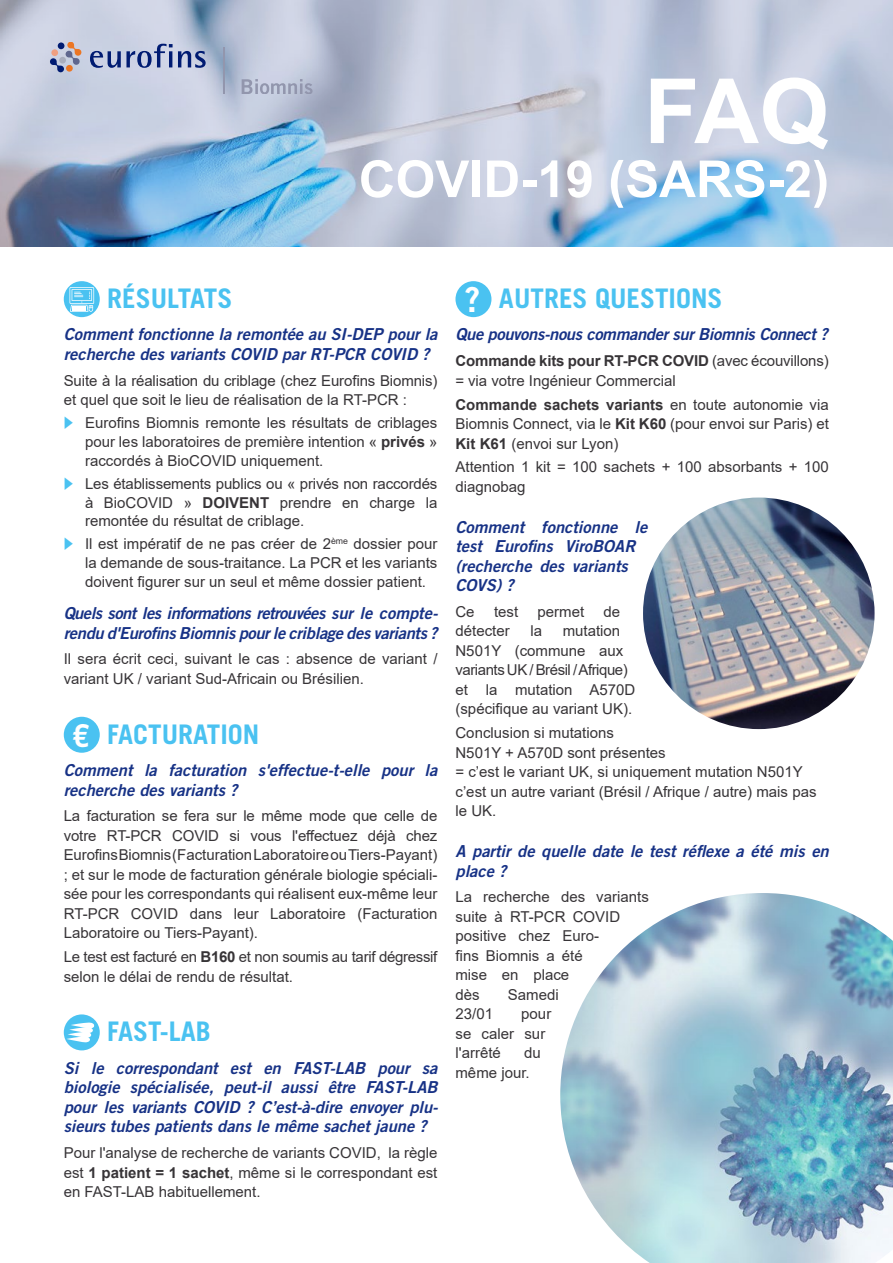
<style>
.page{position:relative;width:893px;height:1263px;background:#fff}
.page>*{position:absolute;margin:0;border:0;box-sizing:border-box;transform-origin:0 0}
.t1{font:700 90px "Arial";color:#fff}
.t2{font:700 51px "Arial";color:#fff}
.t3{font:700 27px "Trade Gothic LT Std";color:#4ac2f1}
.t4{font:16.5px/19.5px "Trade Gothic LT Std Bd 2 Obl";color:#173286}
.t5{font:16.5px/19.5px "Trade Gothic LT Std Bd 2 Obl";letter-spacing:-.02em;color:#173286}
.t6{font:15px/19.5px "Arial";color:#373437}
.t7{font:15px/19.5px "Arial";letter-spacing:-.02em;color:#373437}
.s1{font-weight:700}
.s2{font-size:31.5px;color:#fff}
.s3{font-size:34.5px;color:#fff}
</style>
<div class="page">
<svg style="left:0;top:0;width:893px;height:247px;background:#afc1d9"></svg>
<svg style="left:242px;top:79px;width:71px;height:15px"></svg>
<hr style="left:223px;top:47px;width:1px;height:47px;background:#9296ad">
<svg style="left:50px;top:43px;width:31px;height:29px"></svg>
<svg style="left:90px;top:44px;width:116px;height:24px;background:#909cc2"></svg>
<svg style="left:64px;top:281px;width:36px;height:36px"></svg>
<svg style="left:70px;top:287px;width:24px;height:25px"></svg>
<div style="left:64px;top:717px;width:36px;height:36px;background:#4ac2f1;border-radius:50%"></div>
<div style="left:64px;top:1014px;width:36px;height:36px;background:#4ac2f1;border-radius:50%"></div>
<svg style="left:66px;top:1022px;width:28px;height:20px"></svg>
<div style="left:455px;top:281px;width:36px;height:36px;background:#4ac2f1;border-radius:50%"></div>
<img style="left:643px;top:497px;width:231px;height:232px;border-radius:116px">
<img style="left:560px;top:893px;width:333px;height:370px">
<h1 class="t1" style="left:644px;top:48px;width:187px">FAQ</h1>
<h2 class="t2" style="left:359px;top:143px;width:472px">COVID-19 (SARS-2)</h2>
<h3 class="t3" style="left:107px;top:282px;width:127px">RÉSULTATS</h3>
<p class="t4" style="left:64px;top:325px;width:375px">Comment fonctionne la remontée au SI-DEP pour la recherche des variants COVID par RT-PCR COVID ?</p>
<p class="t6" style="left:64px;top:371px;width:375px">Suite à la réalisation du criblage (chez Eurofins Biomnis) et quel que soit le lieu de réalisation de la RT-PCR :</p>
<p class="t6" style="left:85px;top:414px;width:354px;line-height:18.8px;text-align:justify">Eurofins Biomnis remonte les résultats de criblages pour les laboratoires de première intention « <span class="s1">privés</span> » raccordés à BioCOVID uniquement.</p>
<p class="t6" style="left:85px;top:474px;width:354px;line-height:18.8px;text-align:justify">Les établissements publics ou « privés non raccordés à BioCOVID » <span class="s1">DOIVENT</span> prendre en charge la remontée du résultat de criblage.</p>
<p class="t6" style="left:85px;top:535px;width:354px;line-height:18.8px;text-align:justify">Il est impératif de ne pas créer de 2<sup>ème</sup> dossier pour la demande de sous-traitance. La PCR et les variants doivent figurer sur un seul et même dossier patient.</p>
<p class="t5" style="left:64px;top:604px;width:376px">Quels sont les informations retrouvées sur le compte&shy;rendu d'Eurofins Biomnis pour le criblage des variants ?</p>
<p class="t6" style="left:64px;top:649px;width:375px">Il sera écrit ceci, suivant le cas : absence de variant / variant UK / variant Sud-Africain ou Brésilien.</p>
<h3 class="t3" style="left:72px;top:717px;width:189px"><span class="s2">€</span> FACTURATION</h3>
<p class="t4" style="left:64px;top:760px;width:375px">Comment la facturation s'effectue-t-elle pour la recherche des variants ?</p>
<p class="t6" style="left:64px;top:806px;width:375px;text-align:justify">La facturation se fera sur le même mode que celle de votre RT-PCR COVID si vous l'effectuez déjà chez Eurofins Biomnis (Facturation Laboratoire ou Tiers-Payant) ; et sur le mode de facturation générale biologie spéciali&shy;sée pour les correspondants qui réalisent eux-même leur RT-PCR COVID dans leur Laboratoire (Facturation Laboratoire ou Tiers-Payant).</p>
<p class="t7" style="left:64px;top:947px;width:375px">Le test est facturé en <span class="s1">B160</span> et non soumis au tarif dégressif selon le délai de rendu de résultat.</p>
<h3 class="t3" style="left:107px;top:1015px;width:105px">FAST-LAB</h3>
<p class="t4" style="left:64px;top:1058px;width:376px;text-align:justify">Si le correspondant est en FAST-LAB pour sa biologie spécialisée, peut-il aussi être FAST-LAB pour les variants COVID ? C’est-à-dire envoyer plu&shy;sieurs tubes patients dans le même sachet jaune ?</p>
<p class="t6" style="left:64px;top:1143px;width:375px;text-align:justify">Pour l'analyse de recherche de variants COVID, la règle est <span class="s1">1 patient = 1 sachet</span>, même si le correspondant est en FAST-LAB habituellement.</p>
<h3 class="t3" style="left:465px;top:282px;width:259px"><span class="s3">?</span> AUTRES QUESTIONS</h3>
<p class="t5" style="left:455px;top:325px;width:374px">Que pouvons-nous commander sur Biomnis Connect ?</p>
<p class="t6" style="left:455px;top:351px;width:375px"><span class="s1">Commande kits pour RT-PCR COVID</span> (avec écouvillons) = via votre Ingénieur Commercial</p>
<p class="t6" style="left:455px;top:394px;width:375px;text-align:justify"><span class="s1">Commande sachets variants</span> en toute autonomie via Biomnis Connect, via le <span class="s1">Kit K60</span> (pour envoi sur Paris) et <span class="s1">Kit K61</span> (envoi sur Lyon)</p>
<p class="t6" style="left:455px;top:457px;width:375px">Attention 1 kit = 100 sachets + 100 absorbants + 100 diagnobag</p>
<p class="t4" style="left:455px;top:517px;width:193px">Comment fonctionne le test Eurofins ViroBOAR (recherche des variants<br>COVS) ?</p>
<p class="t6" style="left:455px;top:602px;width:21px">Ce</p>
<p class="t6" style="left:494px;top:602px;width:26px">test</p>
<p class="t6" style="left:538px;top:602px;width:48px">permet</p>
<p class="t6" style="left:604px;top:602px;width:18px">de</p>
<p class="t6" style="left:455px;top:621px;width:56px">détecter</p>
<p class="t6" style="left:530px;top:621px;width:13px">la</p>
<p class="t6" style="left:455px;top:621px;width:181px;text-indent:107px">mutation<br>N501Y (commune aux variants UK / Brésil / Afrique) et la mutation A570D (spécifique au variant UK).</p>
<p class="t6" style="left:455px;top:723px;width:362px">Conclusion si mutations<br>N501Y + A570D sont présentes<br>= c’est le variant UK, si uniquement mutation N501Y c’est un autre variant (Brésil / Afrique / autre) mais pas le UK.</p>
<p class="t4" style="left:455px;top:841px;width:375px">A partir de quelle date le test réflexe a été mis en place ?</p>
<p class="t6" style="left:455px;top:887px;width:195px">La recherche des variants suite à RT-PCR COVID positive chez Euro-<br>fins Biomnis a été<br>mise en place<br>dès</p>
<p class="t6" style="left:508px;top:985px;width:52px">Samedi</p>
<p class="t6" style="left:455px;top:1004px;width:39px">23/01</p>
<p class="t6" style="left:455px;top:1004px;width:97px;text-indent:66px">pour se caler sur l'arrêté</p>
<p class="t6" style="left:455px;top:1043px;width:87px;text-indent:69px">du même jour.</p>
</div>
